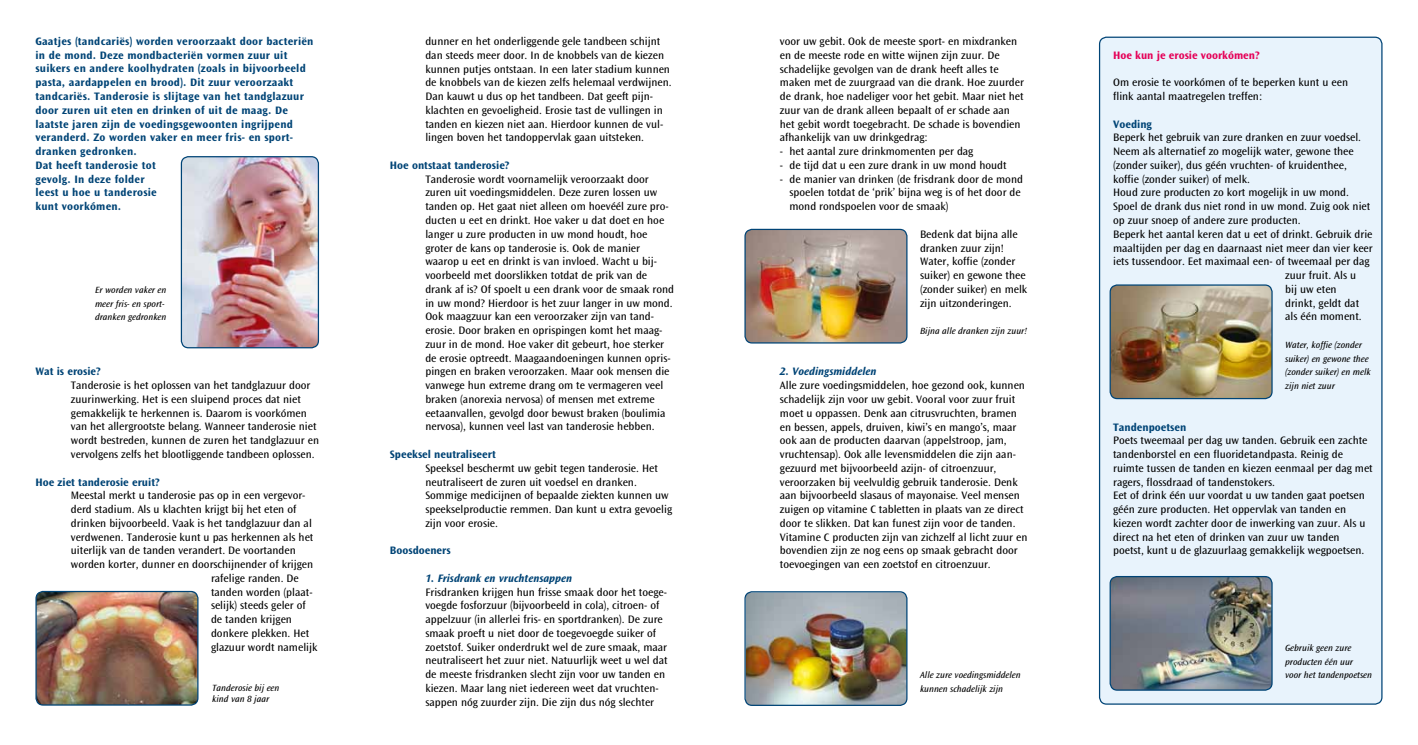
<style>
.page{position:relative;width:1418px;height:745px;background:#fff}
.page>*{position:absolute;margin:0;border:0;box-sizing:border-box;transform-origin:0 0}
.t1{font:11.25px/13.8px "Ocean Sans Std";color:#000}
.t2{font:700 11.25px/13.8px "Ocean Sans Std";letter-spacing:.02em;color:#004476}
.t3{font:700 11.25px "Ocean Sans Std";color:#004476}
.t4{font:italic 700 11.25px "Ocean Sans Std";color:#004476}
.t5{font:700 11.25px "Ocean Sans Std";color:#e50057}
.t6{font:italic 9.38px/13.8px "Ocean Sans Std";color:#000}
</style>
<div class="page">
<div style="left:1099px;top:37px;width:282px;height:666px;background:#e8f3fc;border-radius:7px"></div>
<img style="left:181px;top:157px;width:137px;height:190px">
<div style="left:181px;top:156px;width:138px;height:192px;border:1px solid #004476;border-radius:7px"></div>
<img style="left:36px;top:592px;width:162px;height:112px">
<div style="left:35px;top:590px;width:163px;height:115px;border:1px solid #004476;border-radius:7px"></div>
<img style="left:745px;top:229px;width:161px;height:114px">
<div style="left:744px;top:229px;width:163px;height:114px;border:1px solid #004476;border-radius:7px"></div>
<img style="left:1111px;top:285px;width:160px;height:113px">
<div style="left:1109px;top:284px;width:163px;height:115px;border:1px solid #004476;border-radius:7px"></div>
<img style="left:745px;top:592px;width:161px;height:112px">
<div style="left:744px;top:590px;width:163px;height:115px;border:1px solid #004476;border-radius:7px"></div>
<img style="left:1110px;top:577px;width:161px;height:112px">
<div style="left:1109px;top:575px;width:163px;height:115px;border:1px solid #004476;border-radius:7px"></div>
<p class="t2" style="left:35px;top:34px;width:279px">Gaatjes (tandcariës) worden veroorzaakt door bacteriën in de mond. Deze mondbacteriën vormen zuur uit suikers en andere koolhydraten (zoals in bijvoorbeeld pasta, aardappelen en brood). Dit zuur veroorzaakt tandcariës. Tanderosie is slijtage van het tandglazuur door zuren uit eten en drinken of uit de maag. De laatste jaren zijn de voedingsgewoonten ingrijpend veranderd. Zo worden vaker en meer fris- en sport&shy;dranken gedronken.<br>Dat heeft tanderosie tot<br>gevolg. In deze folder<br>leest u hoe u tanderosie<br>kunt voorkómen.</p>
<p class="t6" style="left:95px;top:283px;width:73px">Er worden vaker en meer fris- en sport&shy;dranken gedronken</p>
<p class="t3" style="left:35px;top:365px;width:67px">Wat is erosie?</p>
<p class="t1" style="left:71px;top:378px;width:250px">Tanderosie is het oplossen van het tandglazuur door zuurinwerking. Het is een sluipend proces dat niet gemakkelijk te herkennen is. Daarom is voorkómen van het allergrootste belang. Wanneer tanderosie niet wordt bestreden, kunnen de zuren het tandglazuur en vervolgens zelfs het blootliggende tandbeen oplossen.</p>
<p class="t3" style="left:35px;top:475px;width:126px">Hoe ziet tanderosie eruit?</p>
<p class="t1" style="left:71px;top:488px;width:236px">Meestal merkt u tanderosie pas op in een vergevor-</p>
<p class="t1" style="left:71px;top:502px;width:227px">derd stadium. Als u klachten krijgt bij het eten of</p>
<p class="t1" style="left:71px;top:516px;width:242px">drinken bijvoorbeeld. Vaak is het tandglazuur dan al</p>
<p class="t1" style="left:71px;top:530px;width:244px">verdwenen. Tanderosie kunt u pas herkennen als het</p>
<p class="t1" style="left:71px;top:543px;width:226px">uiterlijk van de tanden verandert. De voortanden</p>
<p class="t1" style="left:71px;top:557px;width:244px">worden korter, dunner en doorschijnender of krijgen</p>
<p class="t1" style="left:211px;top:571px;width:89px">rafelige randen. De</p>
<p class="t1" style="left:211px;top:585px;width:103px">tanden worden (plaat-</p>
<p class="t1" style="left:211px;top:598px;width:96px">selijk) steeds geler of</p>
<p class="t1" style="left:211px;top:612px;width:82px">de tanden krijgen</p>
<p class="t1" style="left:211px;top:626px;width:100px">donkere plekken. Het</p>
<p class="t1" style="left:211px;top:640px;width:108px">glazuur wordt namelijk</p>
<p class="t6" style="left:212px;top:681px;width:69px;line-height:11.2px">Tanderosie bij een kind van 8 jaar</p>
<p class="t1" style="left:425px;top:35px;width:248px">dunner en het onderliggende gele tandbeen schijnt dan steeds meer door. In de knobbels van de kiezen kunnen putjes ontstaan. In een later stadium kunnen de knobbels van de kiezen zelfs helemaal verdwijnen.<br>Dan kauwt u dus op het tandbeen. Dat geeft pijn&shy;klachten en gevoeligheid. Erosie tast de vullingen in tanden en kiezen niet aan. Hierdoor kunnen de vul&shy;lingen boven het tandoppervlak gaan uitsteken.</p>
<p class="t3" style="left:390px;top:159px;width:121px">Hoe ontstaat tanderosie?</p>
<p class="t1" style="left:425px;top:172px;width:250px">Tanderosie wordt voornamelijk veroorzaakt door zuren uit voedingsmiddelen. Deze zuren lossen uw tanden op. Het gaat niet alleen om hoevéél zure pro&shy;ducten u eet en drinkt. Hoe vaker u dat doet en hoe langer u zure producten in uw mond houdt, hoe groter de kans op tanderosie is. Ook de manier waarop u eet en drinkt is van invloed. Wacht u bij&shy;voorbeeld met doorslikken totdat de prik van de drank af is? Of spoelt u een drank voor de smaak rond in uw mond? Hierdoor is het zuur langer in uw mond.<br>Ook maagzuur kan een veroorzaker zijn van tand&shy;erosie. Door braken en oprispingen komt het maag&shy;zuur in de mond. Hoe vaker dit gebeurt, hoe sterker de erosie optreedt. Maagaandoeningen kunnen opris&shy;pingen en braken veroorzaken. Maar ook mensen die vanwege hun extreme drang om te vermageren veel braken (anorexia nervosa) of mensen met extreme eetaanvallen, gevolgd door bewust braken (boulimia nervosa), kunnen veel last van tanderosie hebben.</p>
<p class="t3" style="left:390px;top:447px;width:107px">Speeksel neutraliseert</p>
<p class="t1" style="left:425px;top:461px;width:248px">Speeksel beschermt uw gebit tegen tanderosie. Het neutraliseert de zuren uit voedsel en dranken.<br>Sommige medicijnen of bepaalde ziekten kunnen uw speekselproductie remmen. Dan kunt u extra gevoelig zijn voor erosie.</p>
<p class="t3" style="left:390px;top:544px;width:62px">Boosdoeners</p>
<p class="t4" style="left:425px;top:571px;width:148px">1. Frisdrank en vruchtensappen</p>
<p class="t1" style="left:425px;top:584px;width:244px">Frisdranken krijgen hun frisse smaak door het toege&shy;voegde fosforzuur (bijvoorbeeld in cola), citroen- of appelzuur (in allerlei fris- en sportdranken). De zure smaak proeft u niet door de toegevoegde suiker of zoetstof. Suiker onderdrukt wel de zure smaak, maar neutraliseert het zuur niet. Natuurlijk weet u wel dat de meeste frisdranken slecht zijn voor uw tanden en kiezen. Maar lang niet iedereen weet dat vruchten&shy;sappen nóg zuurder zijn. Die zijn dus nóg slechter</p>
<p class="t1" style="left:780px;top:35px;width:246px">voor uw gebit. Ook de meeste sport- en mixdranken en de meeste rode en witte wijnen zijn zuur. De schadelijke gevolgen van de drank heeft alles te maken met de zuurgraad van die drank. Hoe zuurder de drank, hoe nadeliger voor het gebit. Maar niet het zuur van de drank alleen bepaalt of er schade aan het gebit wordt toegebracht. De schade is bovendien afhankelijk van uw drinkgedrag:</p>
<p class="t1" style="left:780px;top:145px;width:195px">- het aantal zure drinkmomenten per dag</p>
<p class="t1" style="left:780px;top:158px;width:228px">- de tijd dat u een zure drank in uw mond houdt</p>
<p class="t1" style="left:789px;top:172px;width:235px;text-indent:-10px">- de manier van drinken (de frisdrank door de mond spoelen totdat de ‘prik’ bijna weg is of het door de mond rondspoelen voor de smaak)</p>
<p class="t1" style="left:920px;top:227px;width:109px">Bedenk dat bijna alle dranken zuur zijn!<br>Water, koffie (zonder suiker) en gewone thee (zonder suiker) en melk zijn uitzonderingen.</p>
<p class="t6" style="left:920px;top:324px;width:108px">Bijna alle dranken zijn zuur!</p>
<p class="t4" style="left:780px;top:365px;width:98px">2. Voedingsmiddelen</p>
<p class="t1" style="left:780px;top:378px;width:249px">Alle zure voedingsmiddelen, hoe gezond ook, kunnen schadelijk zijn voor uw gebit. Vooral voor zuur fruit moet u oppassen. Denk aan citrusvruchten, bramen en bessen, appels, druiven, kiwi’s en mango’s, maar ook aan de producten daarvan (appelstroop, jam, vruchtensap). Ook alle levensmiddelen die zijn aan&shy;gezuurd met bijvoorbeeld azijn- of citroenzuur, veroorzaken bij veelvuldig gebruik tanderosie. Denk aan bijvoorbeeld slasaus of mayonaise. Veel mensen zuigen op vitamine C tabletten in plaats van ze direct door te slikken. Dat kan funest zijn voor de tanden.<br>Vitamine C producten zijn van zichzelf al licht zuur en bovendien zijn ze nog eens op smaak gebracht door toevoegingen van een zoetstof en citroenzuur.</p>
<p class="t6" style="left:920px;top:668px;width:102px">Alle zure voedingsmiddelen kunnen schadelijk zijn</p>
<p class="t5" style="left:1113px;top:49px;width:148px">Hoe kun je erosie voorkómen?</p>
<p class="t1" style="left:1113px;top:76px;width:236px">Om erosie te voorkómen of te beperken kunt u een flink aantal maatregelen treffen:</p>
<p class="t3" style="left:1113px;top:117px;width:40px">Voeding</p>
<p class="t1" style="left:1113px;top:131px;width:249px">Beperk het gebruik van zure dranken en zuur voedsel.</p>
<p class="t1" style="left:1113px;top:145px;width:242px">Neem als alternatief zo mogelijk water, gewone thee</p>
<p class="t1" style="left:1113px;top:158px;width:235px">(zonder suiker), dus géén vruchten- of kruidenthee,</p>
<p class="t1" style="left:1113px;top:172px;width:138px">koffie (zonder suiker) of melk.</p>
<p class="t1" style="left:1113px;top:186px;width:237px">Houd zure producten zo kort mogelijk in uw mond.</p>
<p class="t1" style="left:1113px;top:200px;width:259px">Spoel de drank dus niet rond in uw mond. Zuig ook niet</p>
<p class="t1" style="left:1113px;top:213px;width:189px">op zuur snoep of andere zure producten.</p>
<p class="t1" style="left:1113px;top:227px;width:261px">Beperk het aantal keren dat u eet of drinkt. Gebruik drie</p>
<p class="t1" style="left:1113px;top:241px;width:261px">maaltijden per dag en daarnaast niet meer dan vier keer</p>
<p class="t1" style="left:1113px;top:255px;width:258px">iets tussendoor. Eet maximaal een- of tweemaal per dag</p>
<p class="t1" style="left:1285px;top:268px;width:72px">zuur fruit. Als u</p>
<p class="t1" style="left:1285px;top:282px;width:53px">bij uw eten</p>
<p class="t1" style="left:1285px;top:296px;width:75px">drinkt, geldt dat</p>
<p class="t1" style="left:1285px;top:310px;width:78px">als één moment.</p>
<p class="t6" style="left:1285px;top:338px;width:87px">Water, koffie (zonder suiker) en gewone thee (zonder suiker) en melk zijn niet zuur</p>
<p class="t3" style="left:1113px;top:420px;width:75px">Tandenpoetsen</p>
<p class="t1" style="left:1113px;top:433px;width:261px">Poets tweemaal per dag uw tanden. Gebruik een zachte tandenborstel en een fluoridetandpasta. Reinig de ruimte tussen de tanden en kiezen eenmaal per dag met ragers, flossdraad of tandenstokers.<br>Eet of drink één uur voordat u uw tanden gaat poetsen géén zure producten. Het oppervlak van tanden en kiezen wordt zachter door de inwerking van zuur. Als u direct na het eten of drinken van zuur uw tanden poetst, kunt u de glazuurlaag gemakkelijk wegpoetsen.</p>
<p class="t6" style="left:1285px;top:640px;width:88px">Gebruik geen zure producten één uur<br>voor het tandenpoetsen</p>
</div>
